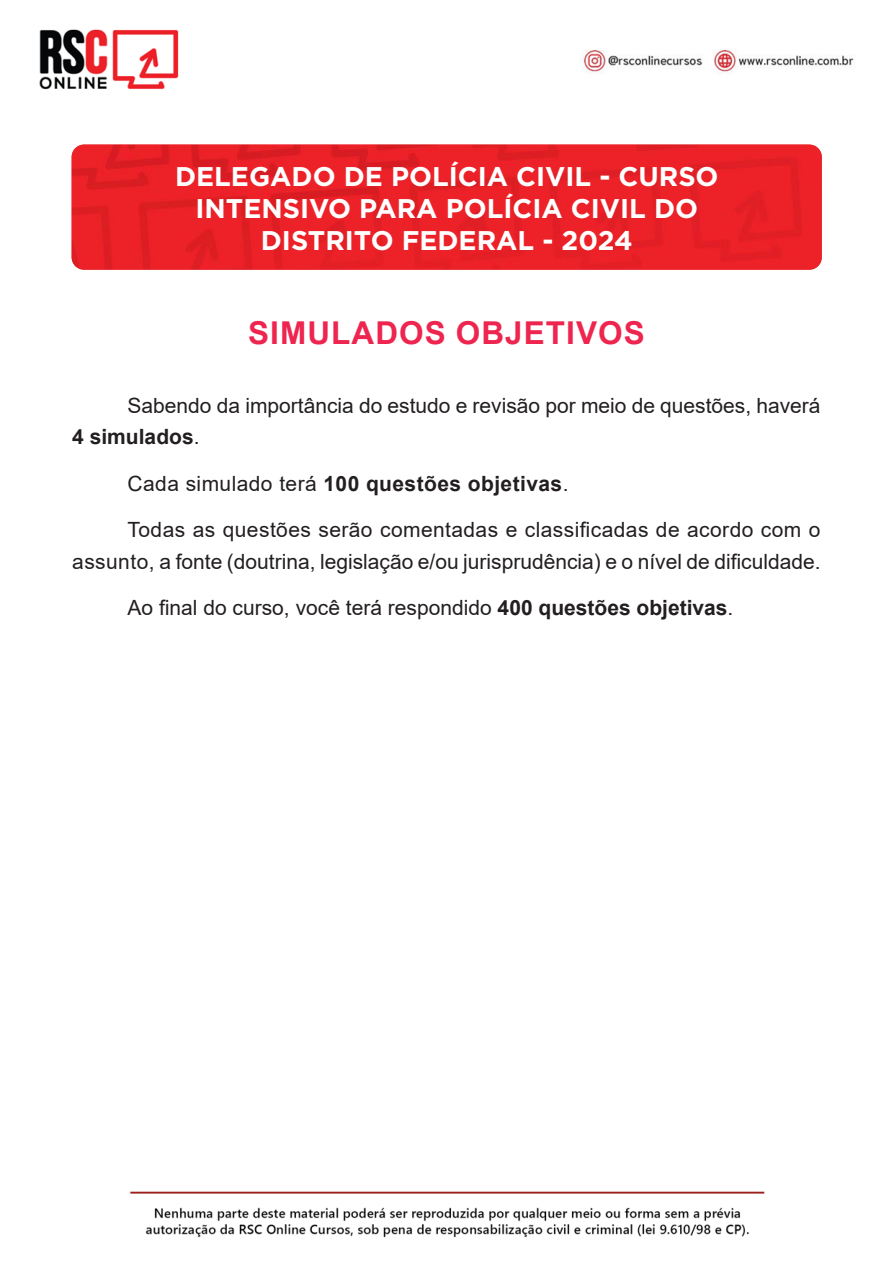
<style>
.page{position:relative;width:893px;height:1263px;background:#fff}
.page>*{position:absolute;margin:0;border:0;box-sizing:border-box;transform-origin:0 0}
.t1{font:700 31.5px "Arial";letter-spacing:.035em;color:#ed254f}
.t2{font:700 27px/32.4px "Gotham";color:#fff;text-align:center}
.t3{font:21px/31.5px "Arial";color:#231f20}
.t4{font:700 21px "Arial";letter-spacing:.02em;color:#231f20}
.s1{font-weight:700}
.s2{font-weight:400}
</style>
<div class="page">
<img style="left:39px;top:29px;width:815px;height:1209px">
<img style="left:72px;top:145px;width:750px;height:125px">
<p class="t2" style="left:175px;top:160px;width:545px">DELEGADO DE POLÍCIA CIVIL - CURSO<br>INTENSIVO PARA POLÍCIA CIVIL DO<br>DISTRITO FEDERAL - 2024</p>
<p class="t1" style="left:248px;top:311px;width:398px">SIMULADOS OBJETIVOS</p>
<p class="t3" style="left:72px;top:390px;width:750px;text-indent:55px">Sabendo da importância do estudo e revisão por meio de questões, haverá<br><span class="s1">4 simulados</span>.</p>
<p class="t4" style="left:128px;top:469px;width:442px"><span class="s2">Cada simulado terá</span> 100 questões objetivas<span class="s2">.</span></p>
<p class="t3" style="left:72px;top:514px;width:750px;text-align:right">Todas as questões serão comentadas e classificadas de acordo com o assunto, a fonte (doutrina, legislação e/ou jurisprudência) e o nível de dificuldade.</p>
<p class="t3" style="left:128px;top:592px;width:607px">Ao final do curso, você terá respondido <span class="s1">400 questões objetivas</span>.</p>
</div>
